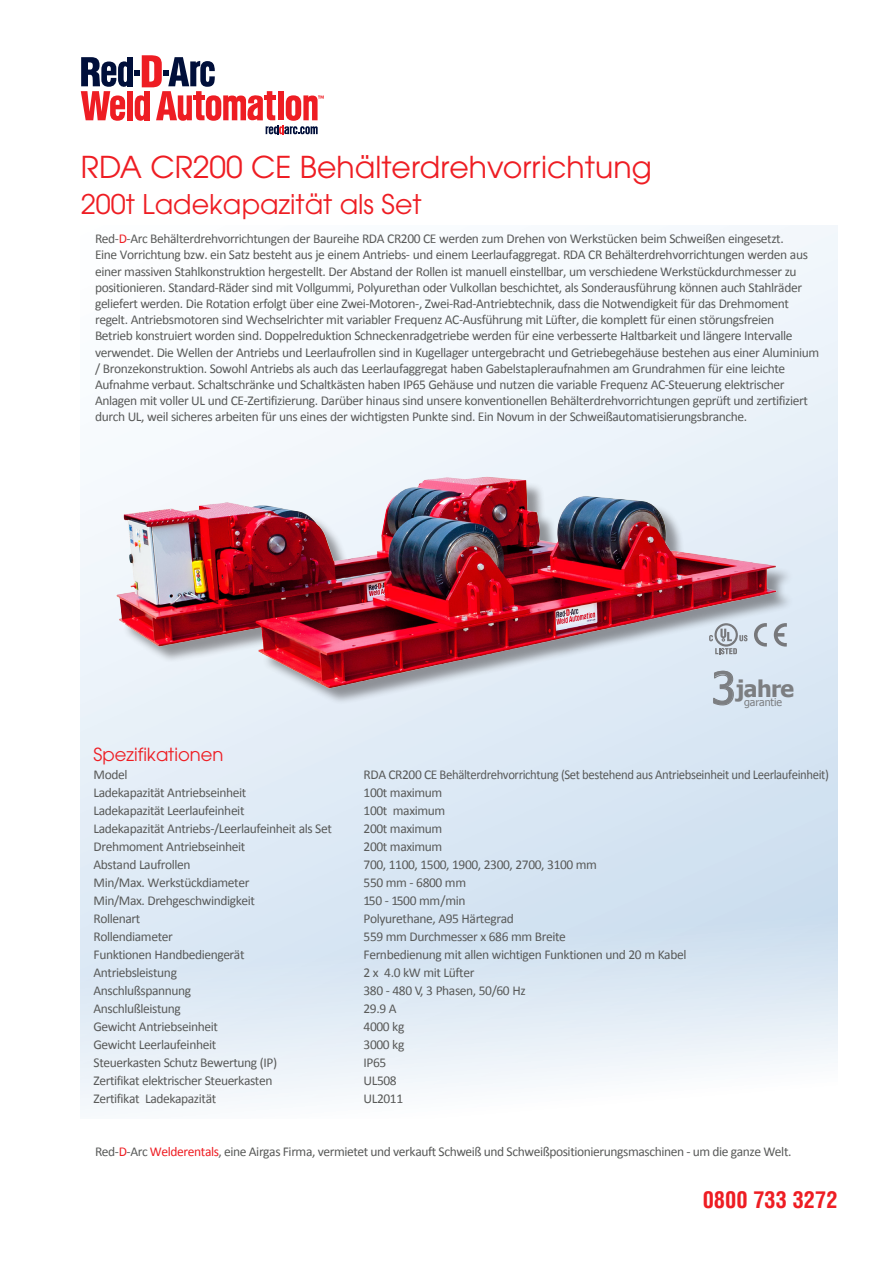
<style>
.page{position:relative;width:893px;height:1263px;background:#fff}
.page>*{position:absolute;margin:0;border:0;box-sizing:border-box;transform-origin:0 0}
.t1{font:44.4px "Tahoma";color:#7c7e81}
.t2{font:30px "Avant Garde";color:#ee1d23}
.t3{font:27px "Avant Garde";color:#ee1d23}
.t4{font:700 22.95px "Tahoma";letter-spacing:-.025em;color:#7c7e81}
.t5{font:700 condensed 22.5px "Helvetica";color:#ee1d23}
.t6{font:18px "Avant Garde";color:#ee1d23}
.t7{font:13.5px/16.2px "Calibri";letter-spacing:-.03em;color:#595a59}
.t8{font:10.65px "Tahoma";color:#7c7e81}
.s1{color:#ee1d23}
</style>
<div class="page">
<div style="left:120px;top:479px;width:674px;height:226px;background:#e0ebf6"></div>
<img style="left:112px;top:460px;width:678px;height:241px">
<svg style="left:81px;top:55px;width:243px;height:79px"></svg>
<svg style="left:709px;top:623px;width:39px;height:31px"></svg>
<svg style="left:774px;top:623px;width:13px;height:24px"></svg>
<svg style="left:754px;top:623px;width:13px;height:23px"></svg>
<svg style="left:713px;top:670px;width:21px;height:36px"></svg>
<p class="t2" style="left:81px;top:149px;width:573px">RDA CR200 CE Behälterdrehvorrichtung</p>
<p class="t3" style="left:81px;top:188px;width:342px">200t Ladekapazität als Set</p>
<p class="t7" style="left:95px;top:230px;width:726px">Red-<span class="s1">D</span>-Arc Behälterdrehvorrichtungen der Baureihe RDA CR200 CE werden zum Drehen von Werkstücken beim Schweißen eingesetzt.<br>Eine Vorrichtung bzw. ein Satz besteht aus je einem Antriebs- und einem Leerlaufaggregat. RDA CR Behälterdrehvorrichtungen werden aus einer massiven Stahlkonstruktion hergestellt. Der Abstand der Rollen ist manuell einstellbar, um verschiedene Werkstückdurchmesser zu positionieren. Standard-Räder sind mit Vollgummi, Polyurethan oder Vulkollan beschichtet, als Sonderausführung können auch Stahlräder geliefert werden. Die Rotation erfolgt über eine Zwei-Motoren-, Zwei-Rad-Antriebtechnik, dass die Notwendigkeit für das Drehmoment regelt. Antriebsmotoren sind Wechselrichter mit variabler Frequenz AC-Ausführung mit Lüfter, die komplett für einen störungsfreien<br>Betrieb konstruiert worden sind. Doppelreduktion Schneckenradgetriebe werden für eine verbesserte Haltbarkeit und längere Intervalle verwendet. Die Wellen der Antriebs und Leerlaufrollen sind in Kugellager untergebracht und Getriebegehäuse bestehen aus einer Aluminium / Bronzekonstruktion. Sowohl Antriebs als auch das Leerlaufaggregat haben Gabelstapleraufnahmen am Grundrahmen für eine leichte Aufnahme verbaut. Schaltschränke und Schaltkästen haben IP65 Gehäuse und nutzen die variable Frequenz AC-Steuerung elektrischer Anlagen mit voller UL und CE-Zertifizierung. Darüber hinaus sind unsere konventionellen Behälterdrehvorrichtungen geprüft und zertifiziert durch UL, weil sicheres arbeiten für uns eines der wichtigsten Punkte sind. Ein Novum in der Schweißautomatisierungsbranche.</p>
<p class="t1" style="left:712px;top:658px;width:26px">3</p>
<p class="t4" style="left:736px;top:673px;width:60px">jahre</p>
<p class="t8" style="left:744px;top:695px;width:40px">garantie</p>
<p class="t6" style="left:94px;top:744px;width:131px">Spezifikationen</p>
<p class="t7" style="left:94px;top:766px;width:35px">Model</p>
<p class="t7" style="left:364px;top:766px;width:467px">RDA CR200 CE Behälterdrehvorrichtung (Set bestehend aus Antriebseinheit und Leerlaufeinheit)</p>
<p class="t7" style="left:94px;top:784px;width:154px">Ladekapazität Antriebseinheit</p>
<p class="t7" style="left:364px;top:784px;width:80px">100t maximum</p>
<p class="t7" style="left:94px;top:802px;width:152px">Ladekapazität Leerlaufeinheit</p>
<p class="t7" style="left:364px;top:802px;width:83px">100t maximum</p>
<p class="t7" style="left:94px;top:820px;width:240px">Ladekapazität Antriebs-/Leerlaufeinheit als Set</p>
<p class="t7" style="left:364px;top:820px;width:80px">200t maximum</p>
<p class="t7" style="left:94px;top:838px;width:153px">Drehmoment Antriebseinheit</p>
<p class="t7" style="left:364px;top:838px;width:80px">200t maximum</p>
<p class="t7" style="left:94px;top:856px;width:98px">Abstand Laufrollen</p>
<p class="t7" style="left:364px;top:856px;width:235px">700, 1100, 1500, 1900, 2300, 2700, 3100 mm</p>
<p class="t7" style="left:94px;top:874px;width:157px">Min/Max. Werkstückdiameter</p>
<p class="t7" style="left:364px;top:874px;width:104px">550 mm - 6800 mm</p>
<p class="t7" style="left:94px;top:892px;width:163px">Min/Max. Drehgeschwindigkeit</p>
<p class="t7" style="left:364px;top:892px;width:104px">150 - 1500 mm/min</p>
<p class="t7" style="left:94px;top:910px;width:48px">Rollenart</p>
<p class="t7" style="left:364px;top:910px;width:152px">Polyurethane, A95 Härtegrad</p>
<p class="t7" style="left:94px;top:928px;width:81px">Rollendiameter</p>
<p class="t7" style="left:364px;top:928px;width:204px">559 mm Durchmesser x 686 mm Breite</p>
<p class="t7" style="left:94px;top:946px;width:152px">Funktionen Handbediengerät</p>
<p class="t7" style="left:364px;top:946px;width:324px">Fernbedienung mit allen wichtigen Funktionen und 20 m Kabel</p>
<p class="t7" style="left:94px;top:964px;width:85px">Antriebsleistung</p>
<p class="t7" style="left:364px;top:964px;width:112px">2 x 4.0 kW mit Lüfter</p>
<p class="t7" style="left:94px;top:982px;width:99px">Anschlußspannung</p>
<p class="t7" style="left:363px;top:982px;width:164px">380 - 480 V, 3 Phasen, 50/60 Hz</p>
<p class="t7" style="left:94px;top:1000px;width:89px">Anschlußleistung</p>
<p class="t7" style="left:364px;top:1000px;width:35px">29.9 A</p>
<p class="t7" style="left:94px;top:1018px;width:126px">Gewicht Antriebseinheit</p>
<p class="t7" style="left:364px;top:1018px;width:42px">4000 kg</p>
<p class="t7" style="left:94px;top:1036px;width:124px">Gewicht Leerlaufeinheit</p>
<p class="t7" style="left:364px;top:1036px;width:42px">3000 kg</p>
<p class="t7" style="left:94px;top:1054px;width:185px">Steuerkasten Schutz Bewertung (IP)</p>
<p class="t7" style="left:364px;top:1054px;width:24px">IP65</p>
<p class="t7" style="left:94px;top:1072px;width:180px">Zertifikat elektrischer Steuerkasten</p>
<p class="t7" style="left:364px;top:1072px;width:35px">UL508</p>
<p class="t7" style="left:94px;top:1090px;width:124px">Zertifikat Ladekapazität</p>
<p class="t7" style="left:364px;top:1090px;width:41px">UL2011</p>
<p class="t7" style="left:95px;top:1143px;width:698px">Red-<span class="s1">D</span>-Arc <span class="s1">Welderentals</span>, eine Airgas Firma, vermietet und verkauft Schweiß und Schweißpositionierungsmaschinen - um die ganze Welt.</p>
<p class="t5" style="left:703px;top:1185px;width:136px">0800 733 3272</p>
</div>
